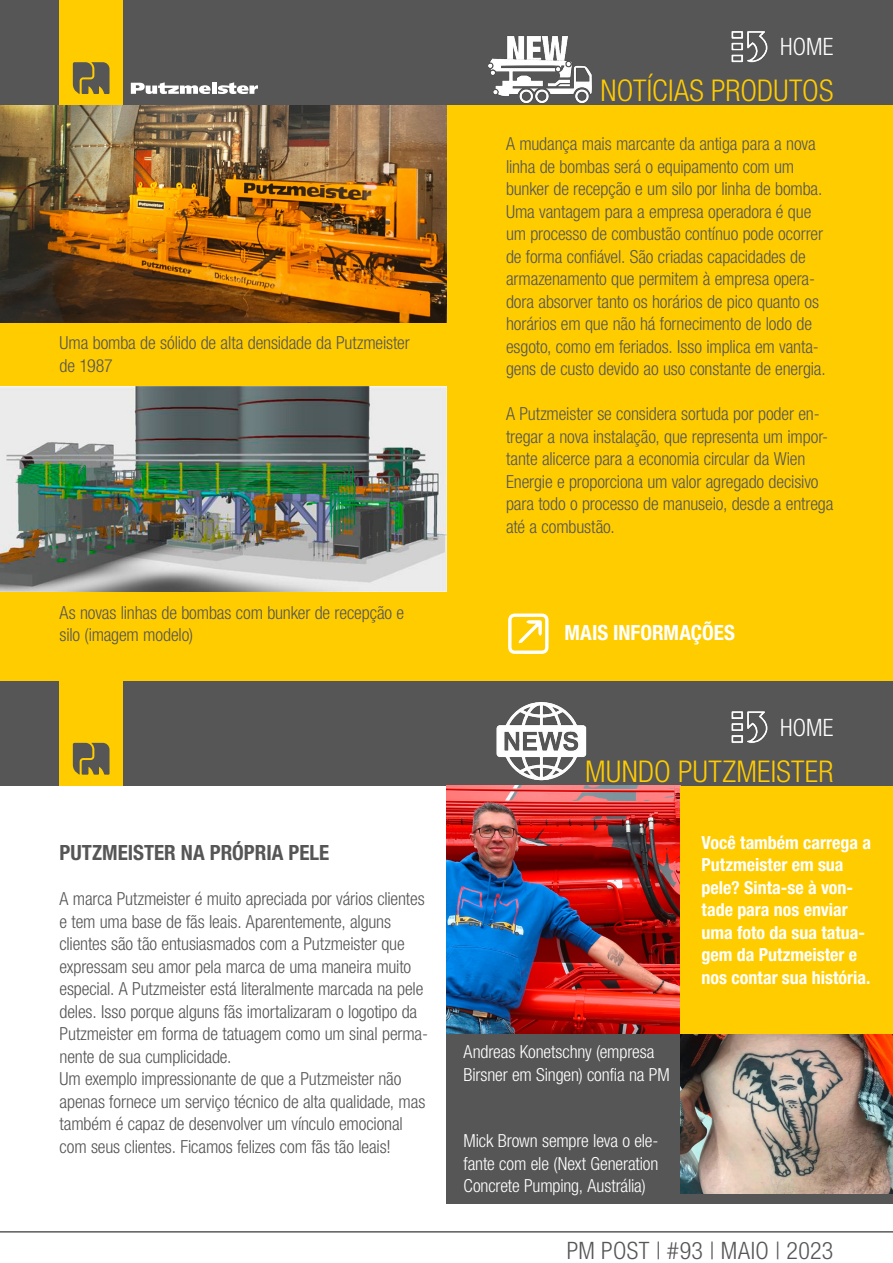
<style>
.page{position:relative;width:893px;height:1263px;background:#fff}
.page>*{position:absolute;margin:0;border:0;box-sizing:border-box;transform-origin:0 0}
.t1{font:300 condensed 30px "Helvetica Neue LT Pro";letter-spacing:.005em;color:#fc0}
.t2{font:300 condensed 24px "Helvetica Neue LT Pro";letter-spacing:.015em;color:#565656}
.t3{font:300 condensed 24px "Helvetica Neue LT Pro";letter-spacing:.005em;color:#fff}
.t4{font:700 condensed 21px "Helvetica Neue LT Pro";color:#565656}
.t5{font:700 condensed 21px "Helvetica Neue LT Pro";color:#fff}
.t6{font:300 condensed 18px/22.5px "Helvetica Neue LT Pro";letter-spacing:-.01em;color:#565656}
.t7{font:300 condensed 18px/22.5px "Helvetica Neue LT Pro";letter-spacing:-.01em;color:#fff}
.t8{font:700 condensed 18px/22.5px "Helvetica Neue LT Pro";color:#fff}
</style>
<div class="page">
<div style="left:446px;top:786px;width:447px;height:417px;background:#565656"></div>
<div style="left:0;top:681px;width:893px;height:105px;background:#565656"></div>
<div style="left:0;top:0;width:893px;height:105px;background:#565656"></div>
<svg style="left:0;top:1231px;width:893px;height:2px;background:#828282"></svg>
<div style="left:60px;top:0;width:63px;height:105px;background:#fc0"></div>
<svg style="left:73px;top:62px;width:37px;height:32px"></svg>
<svg style="left:131px;top:82px;width:127px;height:12px"></svg>
<img style="left:731px;top:31px;width:37px;height:32px">
<div style="left:0;top:105px;width:893px;height:576px;background:#fc0"></div>
<svg style="left:508px;top:613px;width:41px;height:41px"></svg>
<img style="left:731px;top:711px;width:37px;height:32px">
<img style="left:446px;top:786px;width:234px;height:247px">
<img style="left:680px;top:1033px;width:213px;height:160px">
<div style="left:680px;top:786px;width:213px;height:247px;background:#fc0"></div>
<div style="left:60px;top:677px;width:63px;height:109px;background:#fc0"></div>
<svg style="left:73px;top:743px;width:37px;height:32px"></svg>
<img style="left:0;top:105px;width:446px;height:217px">
<img style="left:0;top:386px;width:446px;height:205px">
<img style="left:488px;top:36px;width:104px;height:67px">
<img style="left:475px;top:702px;width:138px;height:84px">
<p class="t6" style="left:60px;top:332px;width:352px">Uma bomba de sólido de alta densidade da Putzmeister de 1987</p>
<p class="t6" style="left:60px;top:601px;width:346px">As novas linhas de bombas com bunker de recepção e silo (imagem modelo)</p>
<p class="t4" style="left:60px;top:840px;width:271px">PUTZMEISTER NA PRÓPRIA PELE</p>
<p class="t6" style="left:60px;top:888px;width:370px">A marca Putzmeister é muito apreciada por vários clientes e tem uma base de fãs leais. Aparentemente, alguns clientes são tão entusiasmados com a Putzmeister que expressam seu amor pela marca de uma maneira muito especial. A Putzmeister está literalmente marcada na pele deles. Isso porque alguns fãs imortalizaram o logotipo da Putzmeister em forma de tatuagem como um sinal perma&shy;nente de sua cumplicidade.<br>Um exemplo impressionante de que a Putzmeister não apenas fornece um serviço técnico de alta qualidade, mas também é capaz de desenvolver um vínculo emocional com seus clientes. Ficamos felizes com fãs tão leais!</p>
<h2 class="t3" style="left:780px;top:33px;width:55px">HOME</h2>
<h1 class="t1" style="left:601px;top:73px;width:234px">NOTÍCIAS PRODUTOS</h1>
<p class="t6" style="left:506px;top:132px;width:321px">A mudança mais marcante da antiga para a nova linha de bombas será o equipamento com um bunker de recepção e um silo por linha de bomba.<br>Uma vantagem para a empresa operadora é que um processo de combustão contínuo pode ocorrer de forma confiável. São criadas capacidades de armazenamento que permitem à empresa opera&shy;dora absorver tanto os horários de pico quanto os horários em que não há fornecimento de lodo de esgoto, como em feriados. Isso implica em vanta&shy;gens de custo devido ao uso constante de energia.</p>
<p class="t6" style="left:506px;top:402px;width:329px">A Putzmeister se considera sortuda por poder en&shy;tregar a nova instalação, que representa um impor&shy;tante alicerce para a economia circular da Wien Energie e proporciona um valor agregado decisivo para todo o processo de manuseio, desde a entrega até a combustão.</p>
<p class="t5" style="left:564px;top:619px;width:172px">MAIS INFORMAÇÕES</p>
<h2 class="t3" style="left:780px;top:714px;width:55px">HOME</h2>
<h1 class="t1" style="left:585px;top:754px;width:250px">MUNDO PUTZMEISTER</h1>
<p class="t7" style="left:463px;top:1040px;width:208px">Andreas Konetschny (empresa<br>Birsner em Singen) confia na PM</p>
<p class="t7" style="left:463px;top:1129px;width:197px;text-align:justify">Mick Brown sempre leva o ele&shy;fante com ele (Next Generation Concrete Pumping, Austrália)</p>
<p class="t8" style="left:702px;top:831px;width:171px">Você também carrega a<br>Putzmeister em sua pele? Sinta-se à von&shy;tade para nos enviar uma foto da sua tatua&shy;gem da Putzmeister e nos contar sua história.</p>
<h2 class="t2" style="left:567px;top:1236px;width:268px">PM POST | #93 | MAIO | 2023</h2>
</div>
